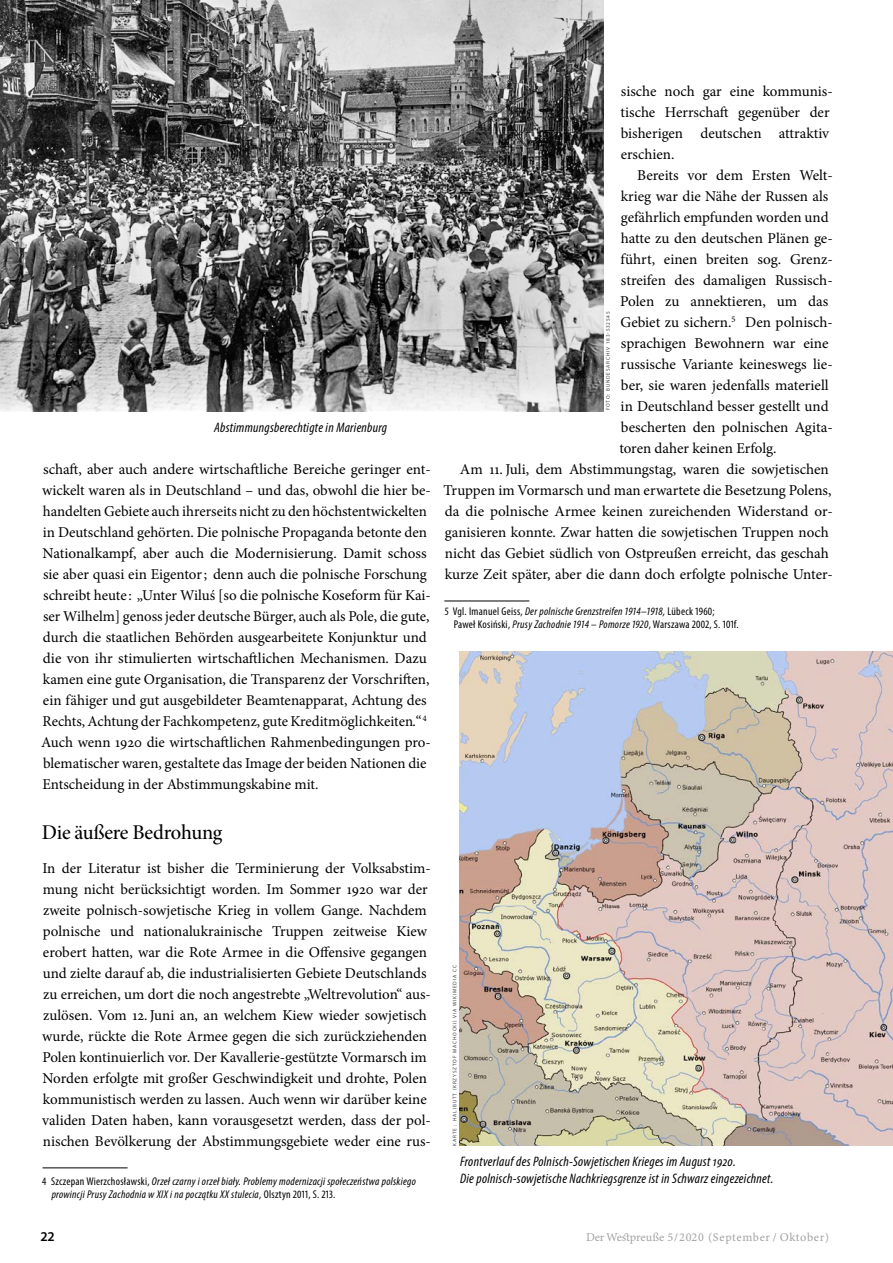
<style>
.page{position:relative;width:893px;height:1263px;background:#fff}
.page>*{position:absolute;margin:0;border:0;box-sizing:border-box;transform-origin:0 0}
.t1{font:21px "Minion Pro Medium Subh";letter-spacing:-.01em;color:#000}
.t2{font:15px/21px "Minion Pro";color:#000}
.t3{font:italic condensed 13.8px/16.5px "Myriad Pro";letter-spacing:.02em;color:#000}
.t4{font:600 13.5px "Myriad Pro";color:#000}
.t5{font:12px "Minion Pro Capt";letter-spacing:.04em;color:#a4a4a4}
.t6{font:italic condensed 11.25px/13.5px "Myriad Pro";letter-spacing:.025em;color:#000}
.t7{font:5.25px "Myriad Pro";letter-spacing:.16em;color:#3e3e3d}
.s1{font-style:normal}
</style>
<div class="page">
<hr style="left:43px;top:1167px;width:85px;height:1px;background:#000">
<hr style="left:444px;top:601px;width:85px;height:1px;background:#000">
<img style="left:460px;top:652px;width:433px;height:494px">
<img style="left:0;top:0;width:603px;height:411px">
<p class="t3" style="left:214px;top:419px;width:175px">Abstimmungsberechtigte in Marienburg</p>
<p class="t2" style="left:41px;top:459px;width:391px">schaft, aber auch andere wirtschaftliche Bereiche geringer ent&shy;wickelt waren als in Deutschland – und das, obwohl die hier be&shy;handelten Gebiete auch ihrerseits nicht zu den höchstentwickelten in Deutschland gehörten. Die polnische Propaganda betonte den Nationalkampf, aber auch die Modernisierung. Damit schoss sie aber quasi ein Eigentor; denn auch die polnische Forschung schreibt heute : „Unter Wiluś [so die polnische Koseform für Kai&shy;ser Wilhelm] genoss jeder deutsche Bürger, auch als Pole, die gute, durch die staatlichen Behörden ausgearbeitete Konjunktur und die von ihr stimulierten wirtschaftlichen Mechanismen. Dazu kamen eine gute Organisation, die Transparenz der Vorschriften, ein fähiger und gut ausgebildeter Beamtenapparat, Achtung des Rechts, Achtung der Fachkompetenz, gute Kreditmöglichkeiten.“<sup>4<br></sup>Auch wenn 1920 die wirtschaftlichen Rahmenbedingungen pro&shy;blematischer waren, gestaltete das Image der beiden Nationen die Entscheidung in der Abstimmungskabine mit.</p>
<h1 class="t1" style="left:42px;top:819px;width:182px">Die äußere Bedrohung</h1>
<p class="t2" style="left:42px;top:858px;width:390px">In der Literatur ist bisher die Terminierung der Volksabstim&shy;mung nicht berücksichtigt worden. Im Sommer 1920 war der zweite polnisch-sowjetische Krieg in vollem Gange. Nachdem polnische und nationalukrainische Truppen zeitweise Kiew erobert hatten, war die Rote Armee in die Offensive gegangen und zielte darauf ab, die industrialisierten Gebiete Deutschlands zu erreichen, um dort die noch angestrebte „Weltrevolution“ aus&shy;zulösen. Vom 12.Juni an, an welchem Kiew wieder sowjetisch wurde, rückte die Rote Armee gegen die sich zurückziehenden Polen kontinuierlich vor. Der Kavallerie-gestützte Vormarsch im Norden erfolgte mit großer Geschwindigkeit und drohte, Polen kommunistisch werden zu lassen. Auch wenn wir darüber keine validen Daten haben, kann vorausgesetzt werden, dass der pol&shy;nischen Bevölkerung der Abstimmungsgebiete weder eine rus-</p>
<p class="t6" style="left:52px;top:1174px;width:366px;text-indent:-9px"><span class="s1">4 Szczepan Wierzchosławski,</span> Orzeł czarny i orzeł biały. Problemy modernizacji społeczeństwa polskiego prowincji Prusy Zachodnia w XIX i na początku XX stulecia<span class="s1">, Olsztyn 2011, S. 213.</span></p>
<p class="t2" style="left:620px;top:81px;width:214px">sische noch gar eine kommunis&shy;tische Herrschaft gegenüber der bisherigen deutschen attraktiv erschien.</p>
<p class="t2" style="left:637px;top:165px;width:197px">Bereits vor dem Ersten Welt-</p>
<p class="t2" style="left:621px;top:186px;width:209px">krieg war die Nähe der Russen als</p>
<p class="t2" style="left:621px;top:207px;width:209px">gefährlich empfunden worden und</p>
<p class="t2" style="left:621px;top:228px;width:214px">hatte zu den deutschen Plänen ge-</p>
<p class="t2" style="left:620px;top:249px;width:214px">führt, einen breiten sog. Grenz-</p>
<p class="t2" style="left:621px;top:270px;width:213px">streifen des damaligen Russisch-</p>
<p class="t2" style="left:620px;top:291px;width:210px">Polen zu annektieren, um das</p>
<p class="t2" style="left:620px;top:312px;width:214px">Gebiet zu sichern.<sup>5</sup> Den polnisch-</p>
<p class="t2" style="left:621px;top:333px;width:209px">sprachigen Bewohnern war eine</p>
<p class="t2" style="left:621px;top:354px;width:214px">russische Variante keineswegs lie-</p>
<p class="t2" style="left:621px;top:375px;width:209px">ber, sie waren jedenfalls materiell</p>
<p class="t2" style="left:621px;top:396px;width:209px">in Deutschland besser gestellt und</p>
<p class="t2" style="left:621px;top:417px;width:213px">bescherten den polnischen Agita-</p>
<p class="t2" style="left:619px;top:438px;width:159px">toren daher keinen Erfolg.</p>
<p class="t2" style="left:460px;top:459px;width:370px">Am 11.Juli, dem Abstimmungstag, waren die sowjetischen</p>
<p class="t2" style="left:444px;top:480px;width:389px">Truppen im Vormarsch und man erwartete die Besetzung Polens,</p>
<p class="t2" style="left:445px;top:501px;width:389px">da die polnische Armee keinen zureichenden Widerstand or-</p>
<p class="t2" style="left:445px;top:522px;width:385px">ganisieren konnte. Zwar hatten die sowjetischen Truppen noch</p>
<p class="t2" style="left:445px;top:543px;width:386px">nicht das Gebiet südlich von Ostpreußen erreicht, das geschah</p>
<p class="t2" style="left:445px;top:564px;width:389px">kurze Zeit später, aber die dann doch erfolgte polnische Unter-</p>
<p class="t6" style="left:454px;top:604px;width:286px;text-indent:-9px"><span class="s1">5 Vgl. Imanuel Geiss,</span> Der polnische Grenzstreifen 1914–1918, <span class="s1">Lübeck 1960;<br>Paweł Kosiński,</span> Prusy Zachodnie 1914 – Pomorze 1920<span class="s1">, Warszawa 2002, S. 101f.</span></p>
<p class="t7" style="left:605px;top:410px;width:100px;rotate:-90deg">FOTO: BUNDESARCHIV 183-S32545</p>
<p class="t7" style="left:451px;top:1146px;width:182px;rotate:-90deg">KARTE : HALIBUTT (KRZYSZTOF MACHOCKI) VIA WIKIMEDIA CC</p>
<p class="t3" style="left:460px;top:1153px;width:315px">Frontverlauf des Polnisch-Sowjetischen Krieges im August 1920.<br>Die polnisch-sowjetische Nachkriegsgrenze ist in Schwarz eingezeichnet.</p>
<p class="t4" style="left:40px;top:1227px;width:16px">22</p>
<p class="t5" style="left:586px;top:1228px;width:245px">Der Westpreuße 5/2020 (September / Oktober)</p>
</div>
